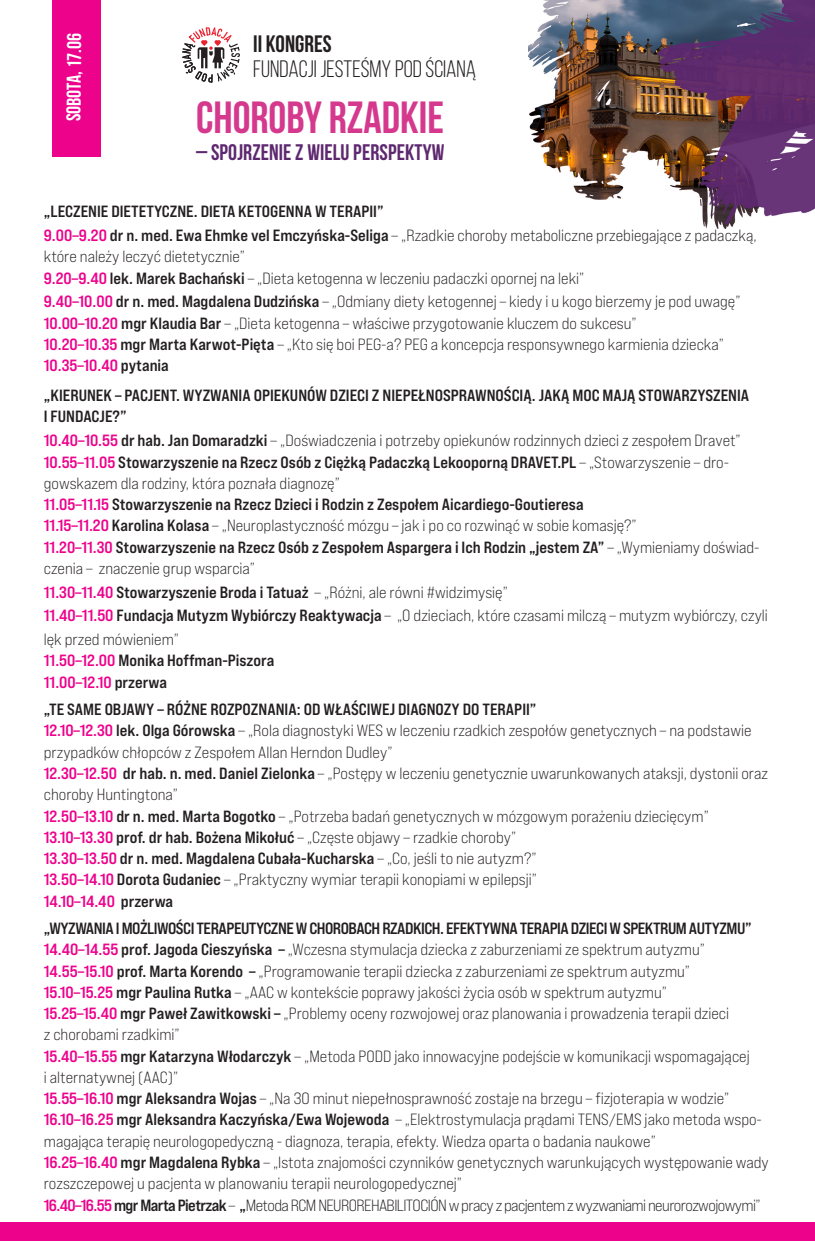
<style>
.page{position:relative;width:815px;height:1241px;background:#fff}
.page>*{position:absolute;margin:0;border:0;box-sizing:border-box;transform-origin:0 0}
.t1{font:700 45px "Bebas Neue";color:#d5398d}
.t2{font:23.75px/25px "Bebas Neue";color:#231f20}
.t3{font:700 22.5px "Bebas Neue";letter-spacing:.005em;color:#5d286f}
.t4{font:700 20px "Bebas Neue";letter-spacing:-.01em;color:#fff}
.t5{font:16.25px/21.2px "Bebas Neue Pro Exp Bk";color:#231f20}
.t6{font:16.25px/21.2px "Bebas Neue Pro Exp Bd";color:#231f20}
.t7{font:16.25px "Bebas Neue Pro Exp Bk";letter-spacing:-.035em;color:#231f20}
.t8{font:16.25px "Bebas Neue Pro Exp Bd";letter-spacing:-.03em;color:#231f20}
.t9{font:16.25px "Bebas Neue Pro Exp Bd";color:#ed028c}
.s1{font-weight:700}
.s2{font-family:"Bebas Neue Pro Exp Bd";color:#ed028c}
.s3{font-family:"Bebas Neue Pro Exp Bd"}
.s4{color:#231f20}
.s5{color:#ed028c}
.s6{font-family:"Bebas Neue Pro Exp Bk"}
</style>
<div class="page">
<img style="left:529px;top:0;width:286px;height:228px">
<svg style="left:182px;top:27px;width:58px;height:56px"></svg>
<div style="left:52px;top:0;width:49px;height:157px;background:#ed028c"></div>
<div style="left:0;top:1221px;width:815px;height:19px;background:#ed028c"></div>
<p class="t4" style="left:63px;top:121px;width:90px;rotate:-90deg">SOBOTA, 17.06</p>
<p class="t2" style="left:253px;top:32px;width:225px"><span class="s1">II KONGRES<br></span>FUNDACJI JESTEŚMY POD ŚCIANĄ</p>
<p class="t1" style="left:196px;top:93px;width:249px">CHOROBY RZADKIE</p>
<p class="t3" style="left:196px;top:139px;width:250px">– SPOJRZENIE Z WIELU PERsPEKTYW</p>
<p class="t6" style="left:44px;top:201px;width:341px">„LECZENIE DIETETYCZNE. DIETA KETOGENNA W TERAPII”</p>
<p class="t5" style="left:44px;top:224px;width:714px"><span class="s2">9.00–9.20</span> <span class="s3">dr n. med. Ewa Ehmke vel Emczyńska-Seliga</span> – „Rzadkie choroby metaboliczne przebiegające z padaczką, które należy leczyć dietetycznie”</p>
<p class="t5" style="left:44px;top:267px;width:542px"><span class="s2">9.20–9.40</span> <span class="s3">lek. Marek Bachański</span> – „Dieta ketogenna w leczeniu padaczki opornej na leki”</p>
<p class="t5" style="left:44px;top:291px;width:698px"><span class="s2">9.40–10.00</span> <span class="s3">dr n. med. Magdalena Dudzińska</span> – „Odmiany diety ketogennej – kiedy i u kogo bierzemy je pod uwagę”</p>
<p class="t5" style="left:44px;top:312px;width:594px"><span class="s2">10.00–10.20</span> <span class="s3">mgr Klaudia Bar</span> – „Dieta ketogenna – właściwe przygotowanie kluczem do sukcesu”</p>
<p class="t5" style="left:44px;top:333px;width:682px"><span class="s2">10.20–10.35</span> <span class="s3">mgr Marta Karwot-Pięta</span> – „Kto się boi PEG-a? PEG a koncepcja responsywnego karmienia dziecka”</p>
<p class="t9" style="left:44px;top:355px;width:127px">10.35–10.40 <span class="s4">pytania</span></p>
<p class="t6" style="left:44px;top:384px;width:707px">„KIERUNEK – PACJENT. WYZWANIA OPIEKUNÓW DZIECI Z NIEPEŁNOSPRAWNOŚCIĄ. JAKĄ MOC MAJĄ STOWARZYSZENIA<br>I FUNDACJE?”</p>
<p class="t5" style="left:44px;top:429px;width:699px"><span class="s2">10.40–10.55</span> <span class="s3">dr hab. Jan Domaradzki</span> – „Doświadczenia i potrzeby opiekunów rodzinnych dzieci z zespołem Dravet”</p>
<p class="t5" style="left:44px;top:451px;width:687px"><span class="s2">10.55–11.05</span> <span class="s3">Stowarzyszenie na Rzecz Osób z Ciężką Padaczką Lekooporną DRAVET.PL</span> – „Stowarzyszenie – dro&shy;gowskazem dla rodziny, która poznała diagnozę”</p>
<p class="t6" style="left:44px;top:493px;width:541px"><span class="s5">11.05–11.15</span> Stowarzyszenie na Rzecz Dzieci i Rodzin z Zespołem Aicardiego-Goutieresa</p>
<p class="t5" style="left:44px;top:514px;width:594px"><span class="s2">11.15–11.20</span> <span class="s3">Karolina Kolasa</span> – „Neuroplastyczność mózgu – jak i po co rozwinąć w sobie komasję?”</p>
<p class="t6" style="left:44px;top:536px;width:717px"><span class="s5">11.20–11.30</span> Stowarzyszenie na Rzecz Osób z Zespołem Aspargera i Ich Rodzin „jestem ZA” <span class="s6">– „Wymieniamy doświad&shy;czenia – znaczenie grup wsparcia”</span></p>
<p class="t5" style="left:44px;top:581px;width:466px"><span class="s2">11.30–11.40</span> <span class="s3">Stowarzyszenie Broda i Tatuaż</span> – „Różni, ale równi #widzimysię”</p>
<p class="t5" style="left:44px;top:603px;width:726px;line-height:23.8px"><span class="s2">11.40–11.50</span> <span class="s3">Fundacja Mutyzm Wybiórczy Reaktywacja</span> – „O dzieciach, które czasami milczą – mutyzm wybiórczy, czyli lęk przed mówieniem”</p>
<p class="t6" style="left:44px;top:649px;width:232px"><span class="s5">11.50–12.00</span> Monika Hoffman-Piszora</p>
<p class="t9" style="left:44px;top:671px;width:125px">11.00–12.10 <span class="s4">przerwa</span></p>
<p class="t6" style="left:44px;top:698px;width:494px">„TE SAME OBJAWY – RÓŻNE ROZPOZNANIA: OD WŁAŚCIWEJ DIAGNOZY DO TERAPII”</p>
<p class="t5" style="left:44px;top:719px;width:709px"><span class="s2">12.10–12.30</span> <span class="s3">lek. Olga Górowska</span> – „Rola diagnostyki WES w leczeniu rzadkich zespołów genetycznych – na podstawie przypadków chłopców z Zespołem Allan Herndon Dudley”</p>
<p class="t5" style="left:44px;top:762px;width:726px"><span class="s2">12.30–12.50</span> <span class="s3">dr hab. n. med. Daniel Zielonka</span> – „Postępy w leczeniu genetycznie uwarunkowanych ataksji, dystonii oraz choroby Huntingtona”</p>
<p class="t5" style="left:44px;top:804px;width:667px"><span class="s2">12.50–13.10</span> <span class="s3">dr n. med. Marta Bogotko</span> – „Potrzeba badań genetycznych w mózgowym porażeniu dziecięcym”</p>
<p class="t5" style="left:44px;top:826px;width:474px"><span class="s2">13.10–13.30</span> <span class="s3">prof. dr hab. Bożena Mikołuć</span> – „Częste objawy – rzadkie choroby”</p>
<p class="t6" style="left:44px;top:847px;width:494px"><span class="s5">13.30–13.50</span> dr n. med. Magdalena Cubała-Kucharska <span class="s6">– „Co, jeśli to nie autyzm?”</span></p>
<p class="t5" style="left:44px;top:868px;width:495px"><span class="s2">13.50–14.10</span> <span class="s3">Dorota Gudaniec</span> – „Praktyczny wymiar terapii konopiami w epilepsji”</p>
<p class="t9" style="left:44px;top:890px;width:131px">14.10–14.40 <span class="s4">przerwa</span></p>
<p class="t8" style="left:44px;top:918px;width:709px">„WYZWANIA I MOŻLIWOŚCI TERAPEUTYCZNE W CHOROBACH RZADKICH. EFEKTYWNA TERAPIA DZIECI W SPEKTRUM AUTYZMU”</p>
<p class="t5" style="left:44px;top:938px;width:663px"><span class="s2">14.40–14.55</span> <span class="s3">prof. Jagoda Cieszyńska –</span> „Wczesna stymulacja dziecka z zaburzeniami ze spektrum autyzmu”</p>
<p class="t5" style="left:44px;top:959px;width:648px"><span class="s2">14.55–15.10</span> <span class="s3">prof. Marta Korendo –</span> „Programowanie terapii dziecka z zaburzeniami ze spektrum autyzmu”</p>
<p class="t5" style="left:44px;top:981px;width:625px"><span class="s2">15.10–15.25</span> <span class="s3">mgr Paulina Rutka</span> – „AAC w kontekście poprawy jakości życia osób w spektrum autyzmu”</p>
<p class="t5" style="left:44px;top:1002px;width:687px"><span class="s2">15.25–15.40</span> <span class="s3">mgr Paweł Zawitkowski –</span> „Problemy oceny rozwojowej oraz planowania i prowadzenia terapii dzieci z chorobami rzadkimi”</p>
<p class="t5" style="left:44px;top:1044px;width:707px"><span class="s2">15.40–15.55</span> <span class="s3">mgr Katarzyna Włodarczyk</span> – „Metoda PODD jako innowacyjne podejście w komunikacji wspomagającej i alternatywnej (AAC)”</p>
<p class="t5" style="left:44px;top:1087px;width:687px"><span class="s2">15.55–16.10</span> <span class="s3">mgr Aleksandra Wojas</span> – „Na 30 minut niepełnosprawność zostaje na brzegu – fizjoterapia w wodzie”</p>
<p class="t5" style="left:44px;top:1108px;width:720px"><span class="s2">16.10–16.25</span> <span class="s3">mgr Aleksandra Kaczyńska/Ewa Wojewoda</span> – „Elektrostymulacja prądami TENS/EMS jako metoda wspo&shy;magająca terapię neurologopedyczną - diagnoza, terapia, efekty. Wiedza oparta o badania naukowe”</p>
<p class="t5" style="left:44px;top:1151px;width:726px"><span class="s2">16.25–16.40</span> <span class="s3">mgr Magdalena Rybka</span> – „Istota znajomości czynników genetycznych warunkujących występowanie wady rozszczepowej u pacjenta w planowaniu terapii neurologopedycznej”</p>
<p class="t7" style="left:44px;top:1194px;width:719px"><span class="s2">16.40–16.55</span> <span class="s3">mgr Marta Pietrzak</span>– <span class="s3">„</span>Metoda RCM NEUROREHABILITOCIÓN w pracy z pacjentem z wyzwaniami neurorozwojowymi”</p>
</div>
